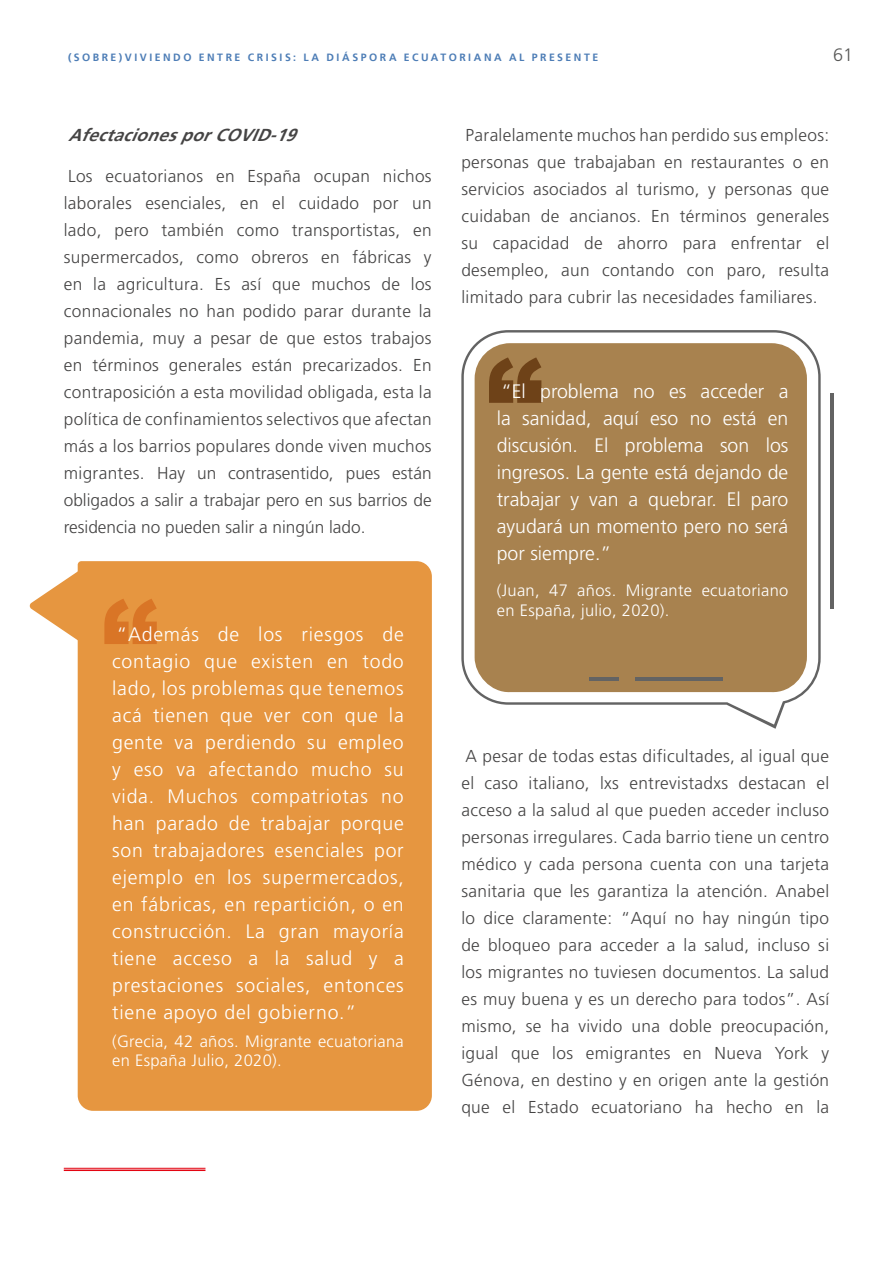
<style>
.page{position:relative;width:893px;height:1263px;background:#fff}
.page>*{position:absolute;margin:0;border:0;box-sizing:border-box;transform-origin:0 0}
.t1{font:300 19.5px/27px "Frutiger";letter-spacing:.02em;color:#fff;text-align:justify}
.t2{font:300 18px "Frutiger";color:#575756}
.t3{font:300 17.25px/27px "Frutiger";letter-spacing:.02em;color:#454444;text-align:justify}
.t4{font:italic 700 17.25px "Frutiger";color:#454444}
.t5{font:300 16.5px/19.5px "Frutiger";letter-spacing:.02em;color:#fff}
.t6{font:700 10.5px "Frutiger";letter-spacing:.24em;color:#4d7db6}
</style>
<div class="page">
<svg style="left:461px;top:330px;width:360px;height:399px;fill:#a8824f"></svg>
<hr style="left:636px;top:678px;width:87px;height:3px;background:#636363">
<hr style="left:589px;top:678px;width:30px;height:3px;background:#636363">
<hr style="left:830px;top:393px;width:3px;height:216px;background:#636363">
<svg style="left:489px;top:357px;width:52px;height:46px;background:#7f5528"></svg>
<div style="left:78px;top:561px;width:354px;height:550px;background:#e69640"></div>
<svg style="left:29px;top:571px;width:50px;height:70px"></svg>
<svg style="left:104px;top:599px;width:53px;height:45px;background:#dc7e2d"></svg>
<hr style="left:64px;top:1168px;width:141px;height:1px;background:#e30512">
<hr style="left:64px;top:1169px;width:141px;height:2px;background:#e30512">
<p class="t6" style="left:68px;top:52px;width:532px">(SOBRE)VIVIENDO ENTRE CRISIS: LA DIÁSPORA ECUATORIANA AL PRESENTE</p>
<p class="t2" style="left:833px;top:45px;width:22px">61</p>
<p class="t4" style="left:68px;top:125px;width:237px">AfectacionesporCOVID-19</p>
<p class="t3" style="left:64px;top:162px;width:369px">Los ecuatorianos en España ocupan nichos laborales esenciales, en el cuidado por un lado, pero también como transportistas, en supermercados, como obreros en fábricas y en la agricultura. Es así que muchos de los connacionales no han podido parar durante la pandemia, muy a pesar de que estos trabajos en términos generales están precarizados. En contraposición a esta movilidad obligada, esta la política de confinamientos selectivos que afectan más a los barrios populares donde viven muchos migrantes. Hay un contrasentido, pues están obligados a salir a trabajar pero en sus barrios de residencia no pueden salir a ningún lado.</p>
<p class="t1" style="left:112px;top:620px;width:293px">“Además de los riesgos de contagio que existen en todo lado, los problemas que tenemos acá tienen que ver con que la gente va perdiendo su empleo y eso va afectando mucho su vida. Muchos compatriotas no han parado de trabajar porque son trabajadores esenciales por ejemplo en los supermercados, en fábricas, en repartición, o en construcción. La gran mayoría tiene acceso a la salud y a prestaciones sociales, entonces tiene apoyo del gobierno.”</p>
<p class="t5" style="left:112px;top:1031px;width:293px">(Grecia, 42 años. Migrante ecuatoriana en España Julio, 2020).</p>
<p class="t3" style="left:461px;top:122px;width:369px">Paralelamente muchos han perdido sus empleos: personas que trabajaban en restaurantes o en servicios asociados al turismo, y personas que cuidaban de ancianos. En términos generales su capacidad de ahorro para enfrentar el desempleo, aun contando con paro, resulta limitado para cubrir las necesidades familiares.</p>
<p class="t1" style="left:497px;top:377px;width:293px">“El problema no es acceder a la sanidad, aquí eso no está en discusión. El problema son los ingresos. La gente está dejando de trabajar y van a quebrar. El paro ayudará un momento pero no será por siempre.”</p>
<p class="t5" style="left:497px;top:580px;width:293px">(Juan, 47 años. Migrante ecuatoriano en España, julio, 2020).</p>
<p class="t3" style="left:461px;top:742px;width:369px">A pesar de todas estas dificultades, al igual que el caso italiano, lxs entrevistadxs destacan el acceso a la salud al que pueden acceder incluso personas irregulares. Cada barrio tiene un centro médico y cada persona cuenta con una tarjeta sanitaria que les garantiza la atención. Anabel lo dice claramente: “Aquí no hay ningún tipo de bloqueo para acceder a la salud, incluso si los migrantes no tuviesen documentos. La salud es muy buena y es un derecho para todos”. Así mismo, se ha vivido una doble preocupación, igual que los emigrantes en Nueva York y Génova, en destino y en origen ante la gestión que el Estado ecuatoriano ha hecho en la</p>
</div>
